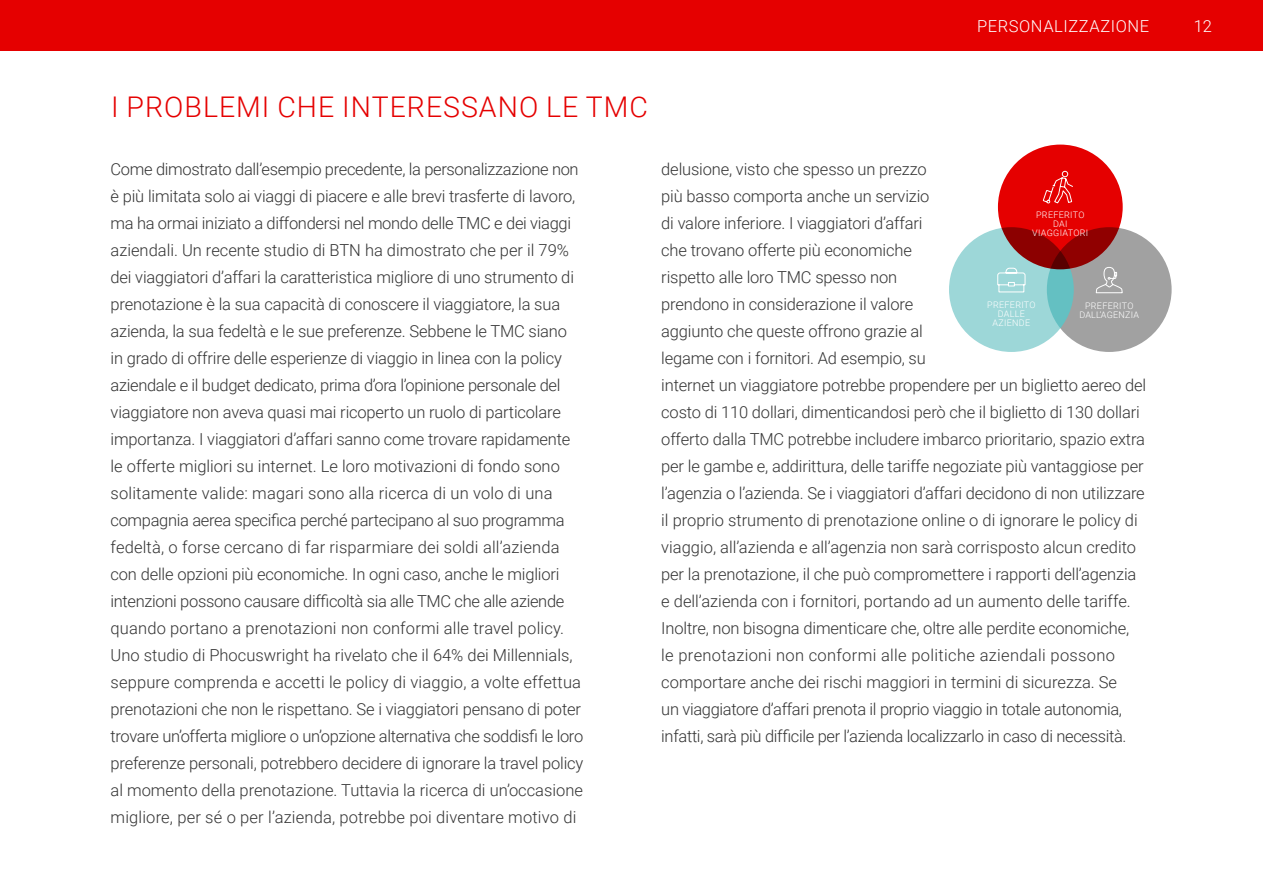
<style>
.page{position:relative;width:1263px;height:893px;background:#fff}
.page>*{position:absolute;margin:0;border:0;box-sizing:border-box;transform-origin:0 0}
.t1{font:300 28.5px "Roboto";letter-spacing:.035em;color:#e50000}
.t2{font:300 16.5px/27px "Roboto";letter-spacing:-.01em;color:#333}
.t3{font:300 16.5px "Roboto";letter-spacing:.035em;color:#fff}
.t4{font:300 9px/9px "Roboto";letter-spacing:.035em;color:#fff;text-align:center}
</style>
<div class="page">
<div style="left:0;top:0;width:1263px;height:51px;background:#e50000"></div>
<div style="left:949px;top:227px;width:125px;height:125px;background:#9dd7d8;border-radius:50%"></div>
<div style="left:1047px;top:227px;width:124px;height:125px;background:#a1a1a1;border-radius:50%"></div>
<svg style="left:998px;top:145px;width:125px;height:124px;background:#cd0000"></svg>
<svg style="left:1095px;top:267px;width:28px;height:27px"></svg>
<svg style="left:1042px;top:171px;width:31px;height:33px"></svg>
<svg style="left:997px;top:267px;width:29px;height:26px"></svg>
<p class="t3" style="left:977px;top:14px;width:174px">personalizzazione</p>
<p class="t3" style="left:1194px;top:14px;width:20px">12</p>
<h1 class="t1" style="left:111px;top:87px;width:538px">I problem i che interessano le TMC</h1>
<p class="t2" style="left:111px;top:155px;width:470px">Come dimostrato dall’esempio precedente, la personalizzazione non è più limitata solo ai viaggi di piacere e alle brevi trasferte di lavoro, ma ha ormai iniziato a diffondersi nel mondo delle TMC e dei viaggi aziendali. U n recente studio di BTN</p>
<p class="t2" style="left:111px;top:236px;width:474px;text-indent:254px">ha dimostrato che per il 79% dei viaggiatori d’affari la caratteristica migliore di uno strumento di prenotazione è la sua capacità di conoscere il viaggiatore, la sua azienda, la sua fedeltà e le sue preferenze. Sebbene le TMC siano in grado di offrire delle esperienze di viaggio in linea con la policy aziendale e il budget dedicato, prima d’ora l’opinione personale del viaggiatore non aveva quasi mai ricoperto un ruolo di particolare importanza. I viaggiatori d’affari sanno come trovare rapidamente le offerte migliori su internet. Le loro motivazioni di fondo sono solitamente valide: magari sono alla ricerca di un volo di una compagnia aerea specifica perché partecipano al suo programma fedeltà, o forse cercano di far risparmiare dei soldi all’azienda con delle opzioni più economiche. I n ogni caso, anche le migliori intenzioni possono causare difficoltà sia alle TMC che alle aziende quando portano a prenotazioni non conformi alle travel policy.<br>U no studio di Phocuswright ha rivelato che il 64% dei Millennials, seppure comprenda e accetti le policy di viaggio, a volte effettua prenotazioni che non le rispettano. Se i viaggiatori pensano di poter trovare un’offerta migliore o un’opzione alternativa che soddisfi le loro preferenze personali, potrebbero decidere di ignorare la travel policy al momento della prenotazione. Tuttavia la ricerca di un’occasione migliore, per sé o per l’azienda, potrebbe poi diventare motivo di</p>
<p class="t2" style="left:661px;top:155px;width:486px">delusione, visto che spesso un prezzo<br>più basso comporta anche un servizio<br>di valore inferiore. I viaggiatori d’affari<br>che trovano offerte più economiche<br>rispetto alle loro TMC spesso non<br>prendono in considerazione il valore<br>aggiunto che queste offrono grazie al<br>legame con i fornitori. Ad esempio, su<br>internet un viaggiatore potrebbe propendere per un biglietto aereo del costo di 110 dollari, dimenticandosi però che il biglietto di 130 dollari offerto dalla TMC potrebbe includere imbarco prioritario, spazio extra per le gambe e, addirittura, delle tariffe negoziate più vantaggiose per l’agenzia o l’azienda. Se i viaggiatori d’affari decidono di non utilizzare il proprio strumento di prenotazione online o di ignorare le policy di viaggio, all’azienda e all’agenzia non sarà corrisposto alcun credito per la prenotazione, il che può compromettere i rapporti dell’agenzia e dell’azienda con i fornitori, portando ad un aumento delle tariffe.<br>I noltre, non bisogna dimenticare che, oltre alle perdite economiche,<br>le prenotazioni non conformi alle politiche aziendali possono comportare anche dei rischi maggiori in termini di sicurezza. Se<br>un viaggiatore d’affari prenota il proprio viaggio in totale autonomia, infatti, sarà più difficile per l’azienda localizzarlo in caso di necessità.</p>
<p class="t4" style="left:1032px;top:210px;width:58px">Preferito dai viaggiatori</p>
<p class="t4" style="left:987px;top:300px;width:49px">Preferito dalle aziende</p>
<p class="t4" style="left:1079px;top:301px;width:60px">Preferito dall’agenzia</p>
</div>
